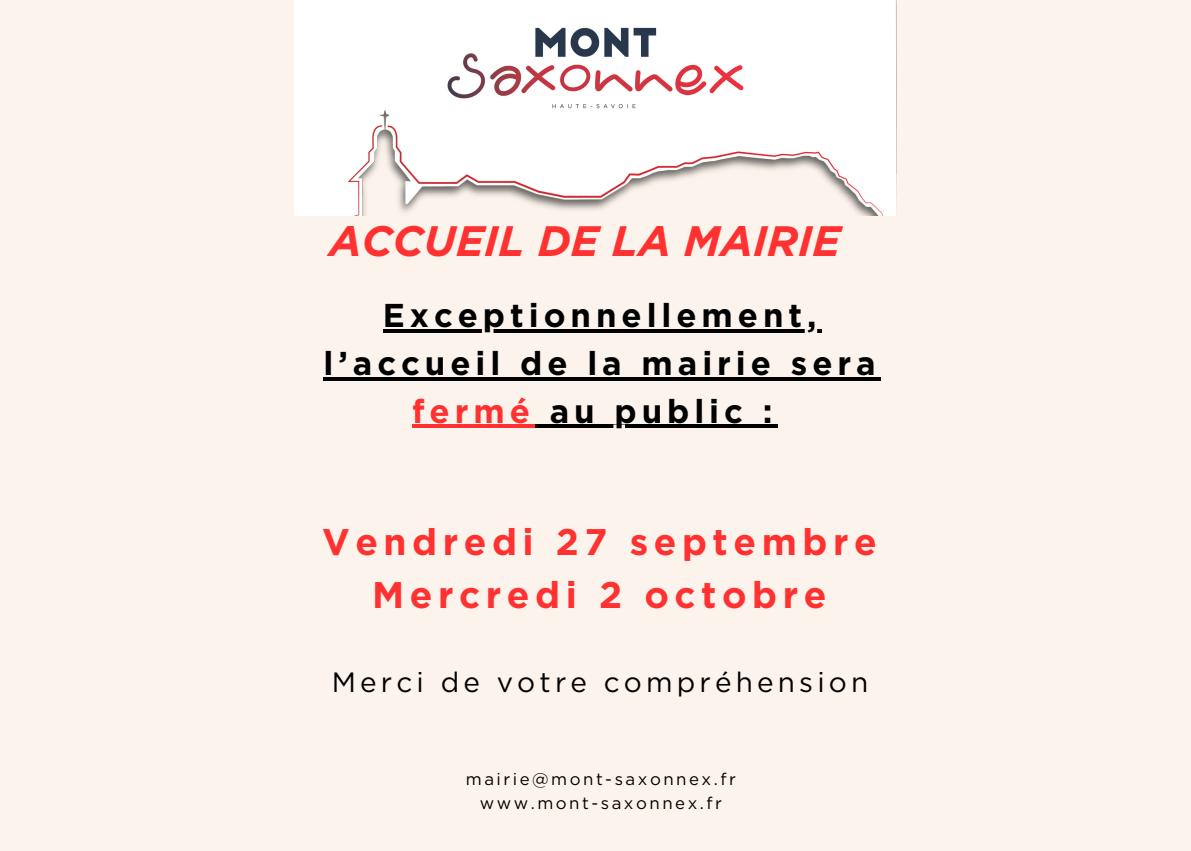
<style>
.page{position:relative;width:1191px;height:851px;background:#fff}
.page>*{position:absolute;margin:0;border:0;box-sizing:border-box;transform-origin:0 0}
.t1{font:italic 700 42.6px "Gotham";color:#ff3131}
.t2{font:700 37px/53px "Gotham";letter-spacing:.15em;color:#ff3131;text-align:center}
.t3{font:700 33px "Gotham";letter-spacing:.15em;color:#000}
.t4{font:700 33px "Gotham";letter-spacing:.15em;color:#ff3131}
.t5{font:28px "Gotham";letter-spacing:.15em;color:#000}
.t6{font:16.8px "Gotham";letter-spacing:.15em;color:#000}
</style>
<div class="page">
<div style="left:0;top:0;width:1191px;height:850px;background:#fcf4ec"></div>
<img style="left:295px;top:0;width:601px;height:215px">
<img style="left:419px;top:0;width:353px;height:136px">
<hr style="left:383px;top:329px;width:439px;height:3px;background:#000">
<hr style="left:324px;top:377px;width:557px;height:3px;background:#000">
<hr style="left:412px;top:425px;width:123px;height:3px;background:#ff3131">
<hr style="left:535px;top:425px;width:242px;height:3px;background:#000">
<p class="t1" style="left:329px;top:214px;width:513px">ACCUEIL DE LA MAIRIE</p>
<h3 class="t3" style="left:383px;top:295px;width:435px">Exceptionnellement,</h3>
<h3 class="t3" style="left:324px;top:343px;width:554px">l’accueil de la mairie sera</h3>
<h3 class="t4" style="left:412px;top:391px;width:119px">fermé</h3>
<h2 class="t3" style="left:550px;top:391px;width:224px">au public :</h2>
<h2 class="t2" style="left:322px;top:515px;width:556px">Vendredi 27 septembre<br>Mercredi 2 octobre</h2>
<h2 class="t5" style="left:332px;top:664px;width:538px">Merci de votre compréhension</h2>
<h4 class="t6" style="left:466px;top:768px;width:272px">mairie@mont-saxonnex.fr</h4>
<p class="t6" style="left:480px;top:793px;width:244px">www.mont-saxonnex.fr</p>
</div>
